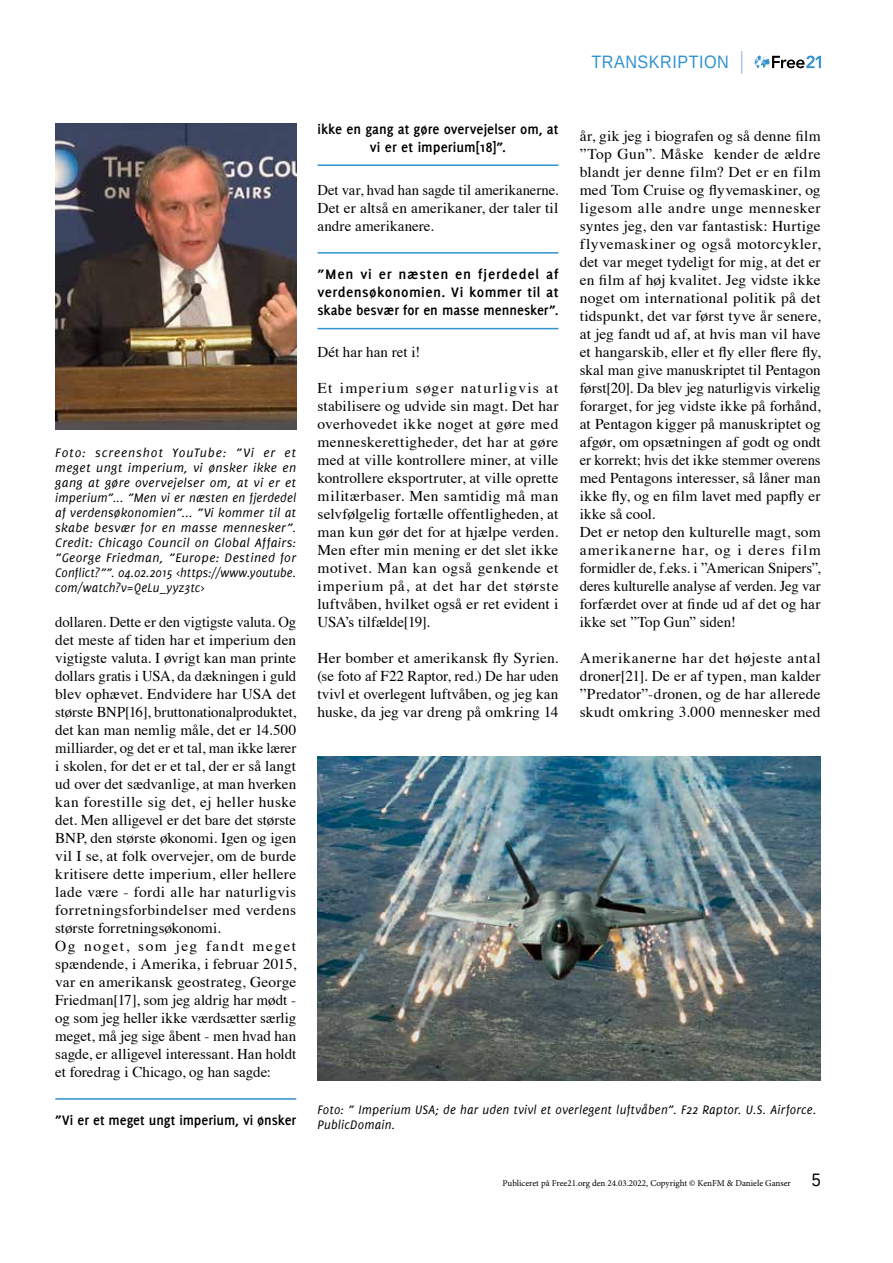
<style>
.page{position:relative;width:893px;height:1263px;background:#fff}
.page>*{position:absolute;margin:0;border:0;box-sizing:border-box;transform-origin:0 0}
.t1{font:18px "Liberation Sans";letter-spacing:.03em;color:#3192d0;scale:.9 1}
.t2{font:15px/18px "Times";letter-spacing:.005em;color:#000;text-align:justify}
.t3{font:700 15px/18px "Delicious";color:#000;text-align:center}
.t4{font:italic 13.5px/15px "Delicious";letter-spacing:.015em;color:#000}
.t5{font:9px "Minion Pro";color:#000}
.s1{font-family:"Liberation Sans";font-size:18px}
</style>
<div class="page">
<svg style="left:755px;top:55px;width:66px;height:13px"></svg>
<svg style="left:741px;top:51px;width:1px;height:23px"></svg>
<hr style="left:55px;top:1098px;width:241px;height:2px;background:#3192d0">
<hr style="left:317px;top:164px;width:241px;height:2px;background:#3192d0">
<hr style="left:317px;top:252px;width:241px;height:2px;background:#3192d0">
<hr style="left:317px;top:328px;width:241px;height:1px;background:#3192d0">
<img style="left:317px;top:756px;width:504px;height:324px">
<img style="left:55px;top:123px;width:241px;height:306px">
<p class="t1" style="left:592px;top:51px;width:154px">TRANSKRIPTION</p>
<p class="t4" style="left:55px;top:445px;width:242px;text-align:justify">Foto: screenshot YouTube: ”Vi er et meget ungt imperium, vi ønsker ikke en gang at gøre overvejelser om, at vi er et imperium”... ”Men vi er næsten en fjerdedel af verdensøkonomien”... ”Vi kommer til at skabe besvær for en masse mennesker”.<br>Credit: Chicago Council on Global Affairs: ”George Friedman, ”Europe: Destined for Conflict?””. 04.02.2015 &lt;https://www.youtube. com/watch?v=QeLu_yyz3tc&gt;</p>
<p class="t2" style="left:55px;top:612px;width:242px;text-align:left">dollaren. Dette er den vigtigste valuta. Og det meste af tiden har et imperium den vigtigste valuta. I øvrigt kan man printe dollars gratis i USA, da dækningen i guld blev ophævet. Endvidere har USA det største BNP[16], bruttonationalproduktet, det kan man nemlig måle, det er 14.500 milliarder, og det er et tal, man ikke lærer i skolen, for det er et tal, der er så langt ud over det sædvanlige, at man hverken kan forestille sig det, ej heller huske det. Men alligevel er det bare det største BNP, den største økonomi. Igen og igen vil I se, at folk overvejer, om de burde kritisere dette imperium, eller hellere lade være - fordi alle har naturligvis forretningsforbindelser med verdens største forretningsøkonomi.<br>Og noget, som jeg fandt meget spændende, i Amerika, i februar 2015, var en amerikansk geostrateg, George Friedman[17], som jeg aldrig har mødt - og som jeg heller ikke værdsætter særlig meget, må jeg sige åbent - men hvad han sagde, er alligevel interessant. Han holdt et foredrag i Chicago, og han sagde:</p>
<p class="t3" style="left:55px;top:1111px;width:242px">”Vi er et meget ungt imperium, vi ønsker</p>
<p class="t3" style="left:317px;top:120px;width:242px">ikke en gang at gøre overvejelser om, at vi er et imperium[18]”.</p>
<p class="t2" style="left:317px;top:180px;width:242px">Det var, hvad han sagde til amerikanerne.<br>Det er altså en amerikaner, der taler til andre amerikanere.</p>
<p class="t3" style="left:317px;top:265px;width:242px;text-align:justify">”Men vi er næsten en fjerdedel af verdensøkonomien. Vi kommer til at skabe besvær for en masse mennesker”.</p>
<p class="t2" style="left:317px;top:342px;width:104px">Dét har han ret i!</p>
<p class="t2" style="left:317px;top:378px;width:243px">Et imperium søger naturligvis at stabilisere og udvide sin magt. Det har overhovedet ikke noget at gøre med menneskerettigheder, det har at gøre med at ville kontrollere miner, at ville kontrollere eksportruter, at ville oprette militærbaser. Men samtidig må man selvfølgelig fortælle offentligheden, at man kun gør det for at hjælpe verden.<br>Men efter min mening er det slet ikke motivet. Man kan også genkende et imperium på, at det har det største luftvåben, hvilket også er ret evident i USA’s tilfælde[19].</p>
<p class="t2" style="left:317px;top:648px;width:242px">Her bomber et amerikansk fly Syrien. (se foto af F22 Raptor, red.) De har uden tvivl et overlegent luftvåben, og jeg kan huske, da jeg var dreng på omkring 14</p>
<p class="t2" style="left:580px;top:126px;width:242px;text-align:left">år, gik jeg i biografen og så denne film ”Top Gun”. Måske kender de ældre blandt jer denne film? Det er en film med Tom Cruise og flyvemaskiner, og ligesom alle andre unge mennesker syntes jeg, den var fantastisk: Hurtige flyvemaskiner og også motorcykler, det var meget tydeligt for mig, at det er en film af høj kvalitet. Jeg vidste ikke noget om international politik på det tidspunkt, det var først tyve år senere, at jeg fandt ud af, at hvis man vil have et hangarskib, eller et fly eller flere fly, skal man give manuskriptet til Pentagon først[20]. Da blev jeg naturligvis virkelig forarget, for jeg vidste ikke på forhånd, at Pentagon kigger på manuskriptet og afgør, om opsætningen af godt og ondt er korrekt; hvis det ikke stemmer overens med Pentagons interesser, så låner man ikke fly, og en film lavet med papfly er ikke så cool.<br>Det er netop den kulturelle magt, som amerikanerne har, og i deres film formidler de, f.eks. i ”American Snipers”, deres kulturelle analyse af verden. Jeg var forfærdet over at finde ud af det og har ikke set ”Top Gun” siden!</p>
<p class="t2" style="left:580px;top:648px;width:242px">Amerikanerne har det højeste antal droner[21]. De er af typen, man kalder ”Predator”-dronen, og de har allerede skudt omkring 3.000 mennesker med</p>
<p class="t4" style="left:317px;top:1102px;width:500px">Foto: ” Imperium USA; de har uden tvivl et overlegent luftvåben”. F22 Raptor. U.S. Airforce.<br>PublicDomain.</p>
<p class="t5" style="left:503px;top:1177px;width:320px">Publiceret på Free21.org den 24.03.2022, Copyright © KenFM &amp; Daniele Ganser <span class="s1">5</span></p>
</div>
